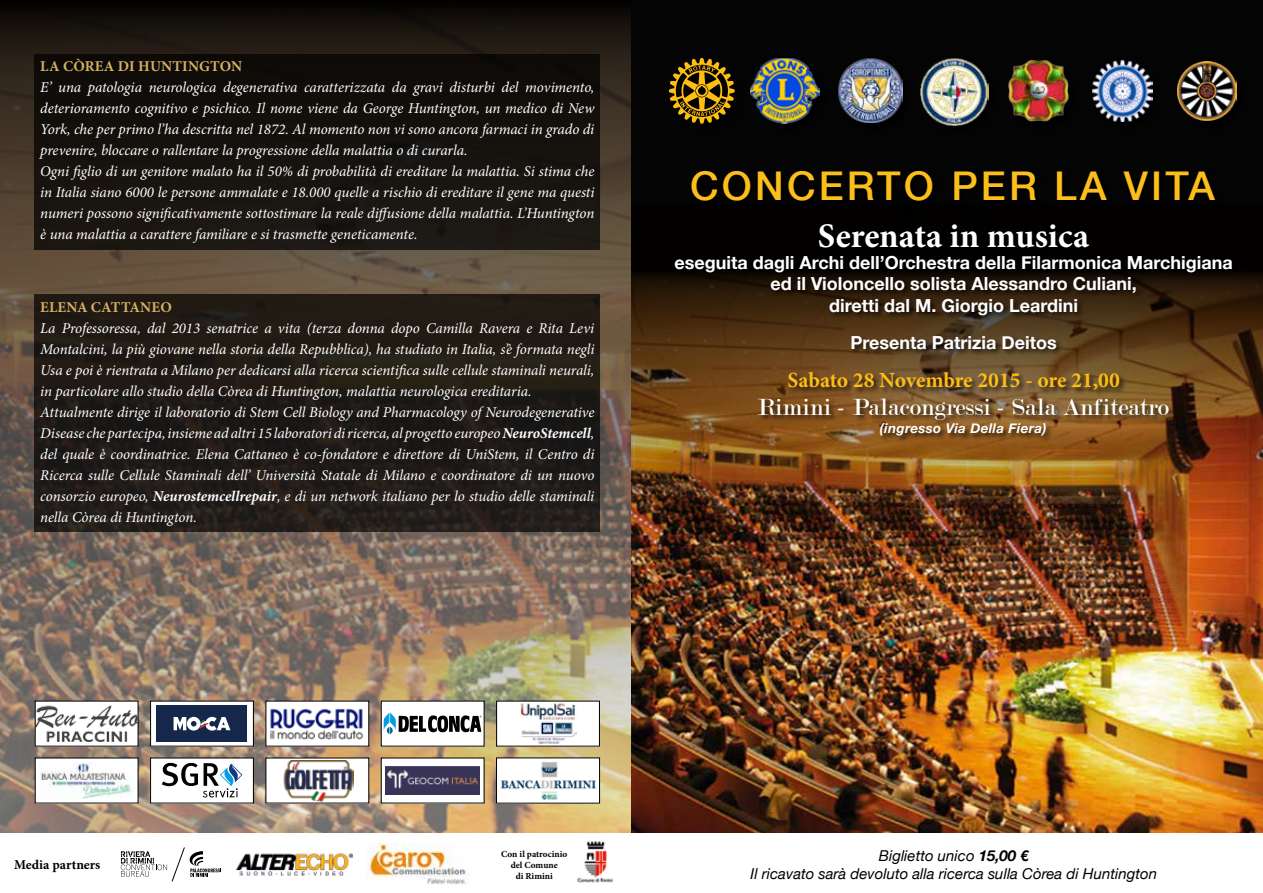
<style>
.page{position:relative;width:1263px;height:893px;background:#fff}
.page>*{position:absolute;margin:0;border:0;box-sizing:border-box;transform-origin:0 0}
.t1{font:500 39.6px "Helvetica Neue";letter-spacing:.08em;color:#fcbe1a}
.t2{font:700 34.5px "Minion Pro";letter-spacing:.005em;color:#fff}
.t3{font:25.2px "Modern";color:#fff}
.t4{font:700 21.6px "Minion Pro";color:#fcbe15}
.t5{font:700 18px/21.6px "Helvetica Neue";color:#fff;text-align:center}
.t6{font:italic 15px/21px "Minion Pro";letter-spacing:-.01em;color:#fff}
.t7{font:italic 15px/18px "Helvetica Neue";color:#000;text-align:center}
.t8{font:700 15px "Minion Pro";letter-spacing:.01em;color:#d5b162}
.t9{font:italic 700 13.5px "Helvetica Neue";letter-spacing:.025em;color:#fff}
.t10{font:700 13.5px "Minion Pro";color:#000}
.t11{font:700 9.3px/11.1px "Minion Pro";color:#000;text-align:center}
.s1{font-weight:700}
</style>
<div class="page">
<img style="left:0;top:0;width:631px;height:833px">
<div style="left:631px;top:0;width:632px;height:849px;background:#040404"></div>
<img style="left:631px;top:274px;width:632px;height:559px">
<div style="left:35px;top:294px;width:565px;height:237px;background:#211b16"></div>
<div style="left:35px;top:54px;width:565px;height:196px;background:#16120d"></div>
<div style="left:690px;top:170px;width:532px;height:38px;background:#000"></div>
<div style="left:850px;top:335px;width:213px;height:21px;background:#000;opacity:.75"></div>
<div style="left:757px;top:397px;width:419px;height:46px;background:#000;opacity:.75"></div>
<div style="left:787px;top:371px;width:339px;height:26px;background:#000;opacity:.75"></div>
<div style="left:674px;top:223px;width:565px;height:99px;background:#000;opacity:.75"></div>
<div style="left:0;top:833px;width:1263px;height:60px;background:#fff"></div>
<svg style="left:121px;top:847px;width:100px;height:35px"></svg>
<img style="left:236px;top:853px;width:117px;height:23px">
<img style="left:367px;top:844px;width:99px;height:41px">
<div style="left:497px;top:701px;width:102px;height:45px;background:#fff"></div>
<img style="left:520px;top:703px;width:56px;height:42px">
<div style="left:496px;top:701px;width:104px;height:46px;border:1px solid #000"></div>
<div style="left:151px;top:701px;width:102px;height:45px;background:#fff"></div>
<div style="left:150px;top:701px;width:104px;height:46px;border:1px solid #000"></div>
<div style="left:151px;top:758px;width:102px;height:45px;background:#fff"></div>
<svg style="left:162px;top:763px;width:80px;height:35px"></svg>
<div style="left:150px;top:758px;width:104px;height:45px;border:1px solid #000"></div>
<div style="left:266px;top:758px;width:103px;height:45px;background:#fff"></div>
<img style="left:283px;top:760px;width:71px;height:41px">
<div style="left:266px;top:701px;width:103px;height:45px;background:#fff"></div>
<img style="left:270px;top:708px;width:93px;height:32px">
<div style="left:35px;top:701px;width:103px;height:45px;background:#fff"></div>
<img style="left:37px;top:706px;width:100px;height:35px">
<div style="left:381px;top:701px;width:103px;height:45px;background:#fff"></div>
<div style="left:381px;top:758px;width:103px;height:45px;background:#fff"></div>
<img style="left:385px;top:766px;width:95px;height:29px">
<svg style="left:384px;top:712px;width:97px;height:22px"></svg>
<div style="left:496px;top:758px;width:103px;height:45px;background:#fff"></div>
<div style="left:496px;top:758px;width:104px;height:45px;border:1px solid #000"></div>
<div style="left:157px;top:705px;width:90px;height:37px;background:#15284b"></div>
<svg style="left:174px;top:717px;width:56px;height:14px"></svg>
<div style="left:35px;top:758px;width:103px;height:45px;background:#fff"></div>
<img style="left:40px;top:763px;width:93px;height:35px">
<img style="left:500px;top:762px;width:96px;height:38px">
<div style="left:670px;top:59px;width:75px;height:75px;background:#000"></div>
<svg style="left:669px;top:58px;width:66px;height:66px"></svg>
<div style="left:751px;top:59px;width:79px;height:75px;background:#000"></div>
<img style="left:750px;top:58px;width:69px;height:66px">
<div style="left:839px;top:60px;width:73px;height:73px;background:#000"></div>
<img style="left:838px;top:59px;width:64px;height:64px">
<div style="left:922px;top:60px;width:75px;height:76px;background:#000"></div>
<img style="left:920px;top:58px;width:68px;height:67px">
<div style="left:1093px;top:62px;width:70px;height:70px;background:#000"></div>
<img style="left:1092px;top:60px;width:61px;height:61px">
<div style="left:1010px;top:63px;width:68px;height:68px;background:#000"></div>
<img style="left:1008px;top:60px;width:61px;height:61px">
<div style="left:1178px;top:63px;width:68px;height:68px;background:#000"></div>
<img style="left:1177px;top:61px;width:59px;height:59px">
<img style="left:577px;top:841px;width:36px;height:42px">
<p class="t8" style="left:40px;top:56px;width:203px">La Còrea di Huntington</p>
<p class="t6" style="left:40px;top:77px;width:556px">E’ una patologia neurologica degenerativa caratterizzata da gravi disturbi del movimento, deterioramento cognitivo e psichico. Il nome viene da George Huntington, un medico di New York, che per primo l’ha descritta nel 1872. Al momento non vi sono ancora farmaci in grado di prevenire, bloccare o rallentare la progressione della malattia o di curarla.<br>Ogni figlio di un genitore malato ha il 50% di probabilità di ereditare la malattia. Si stima che in Italia siano 6000 le persone ammalate e 18.000 quelle a rischio di ereditare il gene ma questi numeri possono significativamente sottostimare la reale diffusione della malattia. L’Huntington è una malattia a carattere familiare e si trasmette geneticamente.</p>
<p class="t8" style="left:40px;top:296px;width:133px">Elena Cattaneo</p>
<p class="t6" style="left:40px;top:318px;width:556px">La Professoressa, dal 2013 senatrice a vita (terza donna dopo Camilla Ravera e Rita Levi Montalcini, la più giovane nella storia della Repubblica), ha studiato in Italia, s’è formata negli Usa e poi è rientrata a Milano per dedicarsi alla ricerca scientifica sulle cellule staminali neurali, in particolare allo studio della Còrea di Huntington, malattia neurologica ereditaria.<br>Attualmente dirige il laboratorio di Stem Cell Biology and Pharmacology of Neurodegenerative Disease che partecipa, insieme ad altri 15 laboratori di ricerca, al progetto europeo <span class="s1">NeuroStemcell</span>, del quale è coordinatrice. Elena Cattaneo è co-fondatore e direttore di UniStem, il Centro di Ricerca sulle Cellule Staminali dell’ Università Statale di Milano e coordinatore di un nuovo consorzio europeo, <span class="s1">Neurostemcellrepair</span>, e di un network italiano per lo studio delle staminali nella Còrea di Huntington.</p>
<h1 class="t1" style="left:690px;top:162px;width:526px">CONCERTO PER LA VITA</h1>
<h2 class="t2" style="left:818px;top:212px;width:273px">Serenata in musica</h2>
<p class="t5" style="left:675px;top:251px;width:560px">eseguita dagli Archi dell’Orchestra della Filarmonica Marchigiana ed il Violoncello solista Alessandro Culiani,<br>diretti dal M. Giorgio Leardini</p>
<p class="t5" style="left:850px;top:332px;width:208px">Presenta Patrizia Deitos</p>
<h3 class="t4" style="left:787px;top:365px;width:334px">Sabato 28 Novembre 2015 - ore 21,00</h3>
<h3 class="t3" style="left:757px;top:395px;width:413px">Rimini - Palacongressi - Sala Anfiteatro</h3>
<p class="t9" style="left:880px;top:420px;width:168px">(ingresso Via Della Fiera)</p>
<p class="t10" style="left:14px;top:855px;width:88px">Media partners</p>
<p class="t11" style="left:501px;top:848px;width:68px">Con il patrocinio del Comune<br>di Rimini</p>
<p class="t7" style="left:750px;top:846px;width:408px">Biglietto unico <span class="s1">15,00 €<br></span>Il ricavato sarà devoluto alla ricerca sulla Còrea di Huntington</p>
</div>
